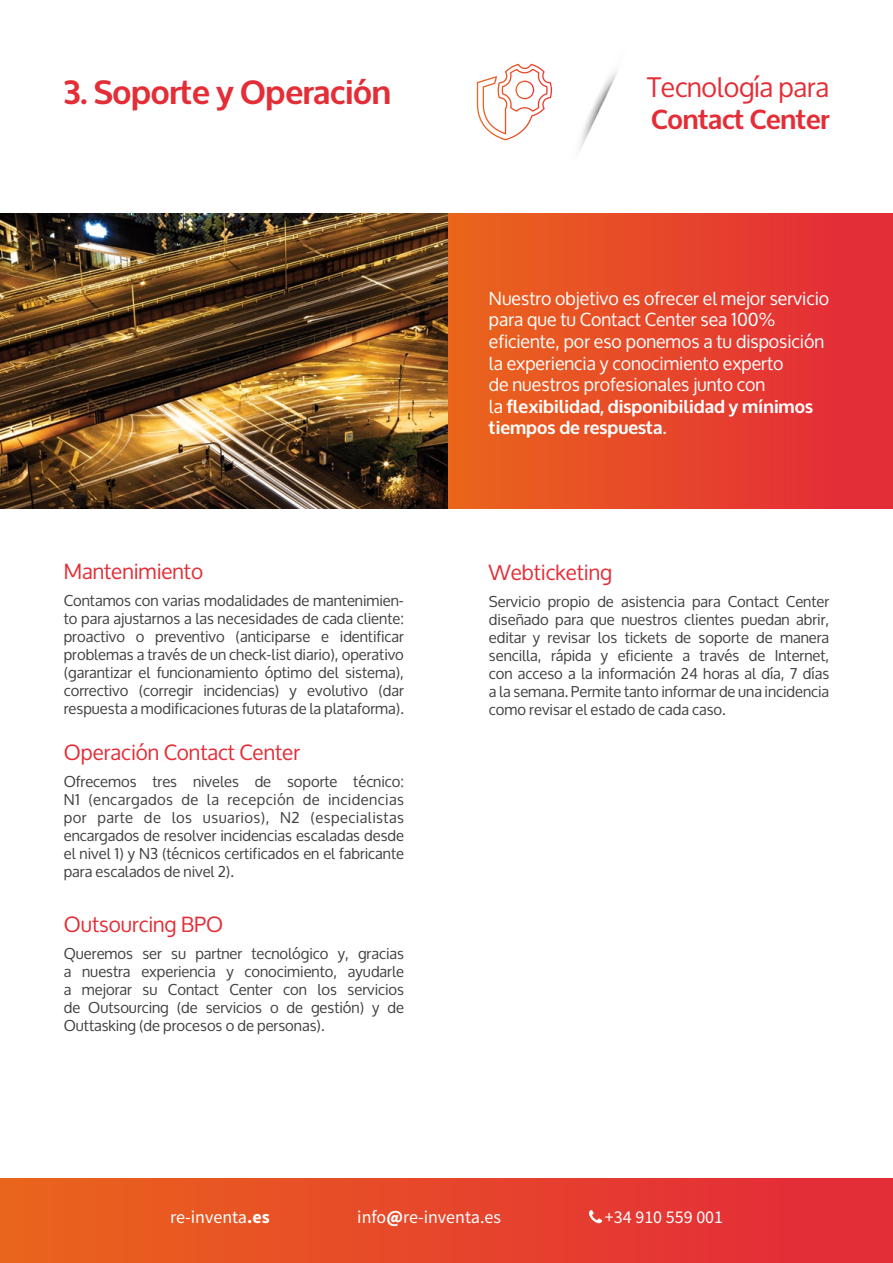
<style>
.page{position:relative;width:893px;height:1263px;background:#fff}
.page>*{position:absolute;margin:0;border:0;box-sizing:border-box;transform-origin:0 0}
.t1{font:700 33px "Oxygen";letter-spacing:-.01em;color:#e42e37}
.t2{font:27px "Oxygen";letter-spacing:-.01em;color:#e42e37}
.t3{font:700 27px "Oxygen";letter-spacing:-.01em;color:#e42e37}
.t4{font:21px "Oxygen";color:#e42e37}
.t5{font:18px/21.6px "Oxygen";color:#fff}
.t6{font:18px "Source Sans Pro";color:#fff}
.t7{font:15px/18px "Oxygen";color:#414042;text-align:justify}
.s1{font-weight:700}
.s2{font-weight:900}
</style>
<div class="page">
<svg style="left:477px;top:64px;width:75px;height:76px"></svg>
<img style="left:579px;top:70px;width:39px;height:81px">
<div style="left:447px;top:213px;width:446px;height:295px;background:linear-gradient(to right,#ea651b,#e3283a)"></div>
<img style="left:0;top:213px;width:447px;height:295px">
<div style="left:0;top:1179px;width:893px;height:84px;background:linear-gradient(to right,#ea641c,#e3283a)"></div>
<svg style="left:589px;top:1210px;width:13px;height:13px"></svg>
<h1 class="t1" style="left:64px;top:72px;width:329px">3. Soporte y Operación</h1>
<h3 class="t4" style="left:64px;top:560px;width:141px">Mantenimiento</h3>
<p class="t7" style="left:64px;top:592px;width:342px">Contamos con varias modalidades de mantenimien&shy;to para ajustarnos a las necesidades de cada cliente: proactivo o preventivo (anticiparse e identificar problemas a través de un check-list diario), operativo (garantizar el funcionamiento óptimo del sistema), correctivo (corregir incidencias) y evolutivo (dar respuesta a modificaciones futuras de la plataforma).</p>
<h3 class="t4" style="left:64px;top:740px;width:238px">Operación Contact Center</h3>
<p class="t7" style="left:64px;top:773px;width:342px">Ofrecemos tres niveles de soporte técnico:<br>N1 (encargados de la recepción de incidencias por parte de los usuarios), N2 (especialistas encargados de resolver incidencias escaladas desde el nivel 1) y N3 (técnicos certificados en el fabricante para escalados de nivel 2).</p>
<h3 class="t4" style="left:64px;top:912px;width:161px">Outsourcing BPO</h3>
<p class="t7" style="left:64px;top:944px;width:342px">Queremos ser su partner tecnológico y, gracias a nuestra experiencia y conocimiento, ayudarle a mejorar su Contact Center con los servicios de Outsourcing (de servicios o de gestión) y de Outtasking (de procesos o de personas).</p>
<h2 class="t2" style="left:647px;top:72px;width:183px">Tecnología para</h2>
<h2 class="t3" style="left:651px;top:103px;width:180px">Contact Center</h2>
<p class="t5" style="left:489px;top:288px;width:342px">Nuestro objetivo es ofrecer el mejor servicio para que tu Contact Center sea 100% eficiente, por eso ponemos a tu disposición la experiencia y conocimiento experto<br>de nuestros profesionales junto con<br>la <span class="s1">flexibilidad, disponibilidad y mínimos tiempos de respuesta</span>.</p>
<h3 class="t4" style="left:489px;top:560px;width:125px">Webticketing</h3>
<p class="t7" style="left:489px;top:592px;width:342px">Servicio propio de asistencia para Contact Center diseñado para que nuestros clientes puedan abrir, editar y revisar los tickets de soporte de manera sencilla, rápida y eficiente a través de Internet, con acceso a la información 24 horas al día, 7 días a la semana. Permite tanto informar de una incidencia como revisar el estado de cada caso.</p>
<p class="t6" style="left:170px;top:1206px;width:101px">re-inventa<span class="s1">.es</span></p>
<p class="t6" style="left:357px;top:1206px;width:145px">info<span class="s2">@</span>re-inventa.es</p>
<p class="t6" style="left:605px;top:1206px;width:120px">+34 910 559 001</p>
</div>
